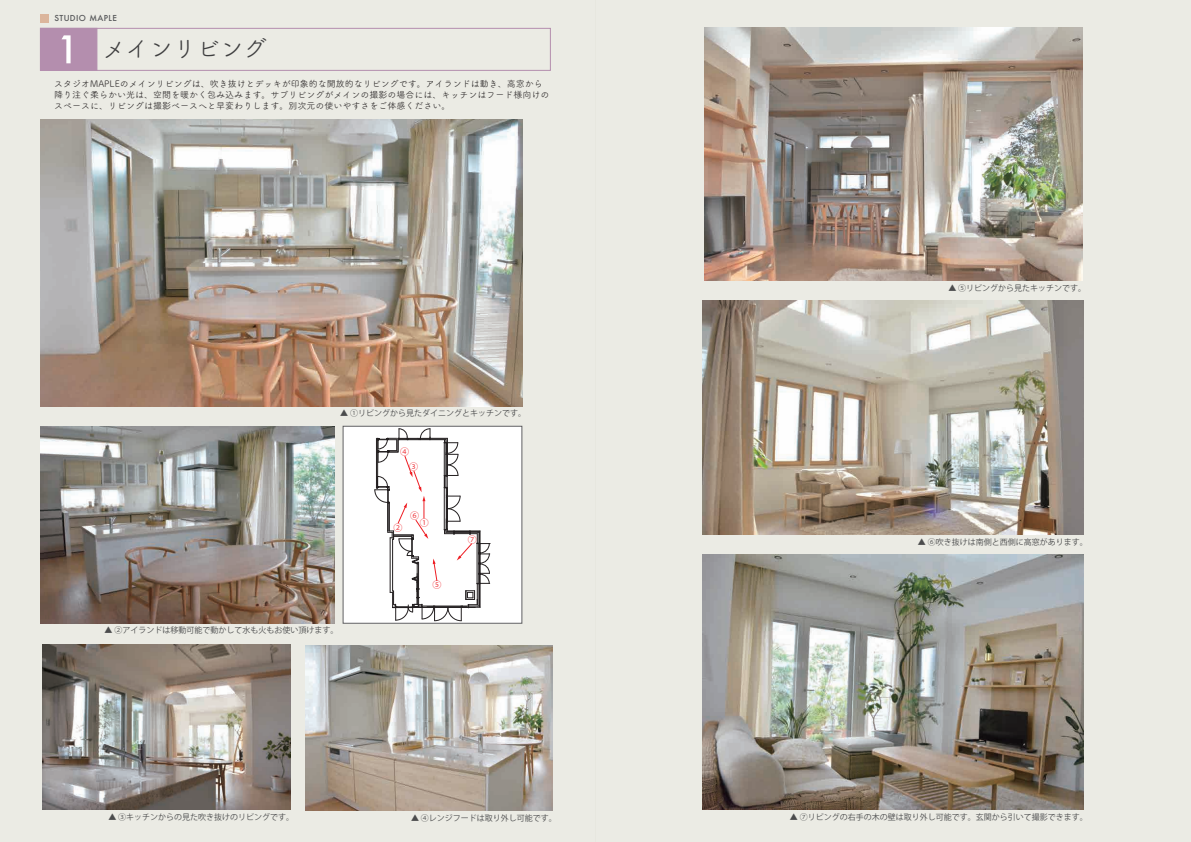
<style>
.page{position:relative;width:1191px;height:842px;background:#fff}
.page>*{position:absolute;margin:0;border:0;box-sizing:border-box;transform-origin:0 0}
.t1{font:23.5px "Tsuku A Rd Gothic";color:#3e3e3f}
.t2{font:9px/10.8px "Tsuku A Rd Gothic";color:#231f20}
.t3{font:9px "Koz Go Pr 6 N";color:#ee1d23}
.t4{font:8px "Koz Go Pr 6 N";color:#4b4c4d}
.t5{font:500 8px "Futura";letter-spacing:.05em;color:#57585a}
</style>
<div class="page">
<div style="left:0;top:0;width:595px;height:842px;background:#e7e6de"></div>
<div style="left:595px;top:0;width:596px;height:842px;background:#e7e6de"></div>
<img style="left:43px;top:644px;width:247px;height:166px">
<img style="left:305px;top:645px;width:248px;height:166px">
<div style="left:40px;top:28px;width:511px;height:43px;border:1px solid #b48eae"></div>
<div style="left:40px;top:28px;width:57px;height:43px;background:#b48eae"></div>
<div style="left:40px;top:15px;width:9px;height:8px;background:#dbb59c"></div>
<svg style="left:62px;top:35px;width:9px;height:28px"></svg>
<img style="left:40px;top:120px;width:482px;height:286px">
<img style="left:40px;top:426px;width:294px;height:197px">
<div style="left:343px;top:426px;width:179px;height:197px;background:#fff"></div>
<img style="left:704px;top:28px;width:378px;height:253px">
<img style="left:702px;top:301px;width:382px;height:234px">
<img style="left:702px;top:555px;width:382px;height:255px">
<svg style="left:374px;top:428px;width:116px;height:193px"></svg>
<p class="t5" style="left:54px;top:13px;width:64px">STUDIO MAPLE</p>
<h1 class="t1" style="left:102px;top:30px;width:166px">メインリビング</h1>
<p class="t2" style="left:54px;top:78px;width:497px">スタジオMAPLEのメインリビングは、吹き抜けとデッキが印象的な開放的なリビングです。アイランドは動き、高窓から降り注ぐ柔らかい光は、空間を暖かく包み込みます。サブリビングがメインの撮影の場合には、キッチンはフード様向けのスペースに、リビングは撮影ベースへと早変わりします。別次元の使いやすさをご体感ください。</p>
<p class="t4" style="left:340px;top:408px;width:187px">▲ ①リビングから見たダイニングとキッチンです。</p>
<p class="t3" style="left:400px;top:447px;width:10px">④</p>
<p class="t3" style="left:409px;top:462px;width:10px">③</p>
<p class="t4" style="left:105px;top:626px;width:235px">▲ ②アイランドは移動可能で動かして水も火もお使い頂けます。</p>
<p class="t3" style="left:393px;top:523px;width:10px">②</p>
<p class="t3" style="left:410px;top:511px;width:10px">⑥</p>
<p class="t3" style="left:420px;top:517px;width:10px">①</p>
<p class="t3" style="left:432px;top:580px;width:10px">⑤</p>
<p class="t3" style="left:468px;top:535px;width:10px">⑦</p>
<p class="t4" style="left:108px;top:812px;width:187px">▲ ③キッチンからの見た吹き抜けのリビングです。</p>
<p class="t4" style="left:411px;top:814px;width:147px">▲ ④レンジフードは取り外し可能です。</p>
<p class="t4" style="left:948px;top:283px;width:139px">▲ ⑤リビングから見たキッチンです。</p>
<p class="t4" style="left:918px;top:537px;width:171px">▲ ⑥吹き抜けは南側と西側に高窓があります。</p>
<p class="t4" style="left:790px;top:812px;width:299px">▲ ⑦リビングの右手の木の壁は取り外し可能です。玄関から引いて撮影できます。</p>
</div>
